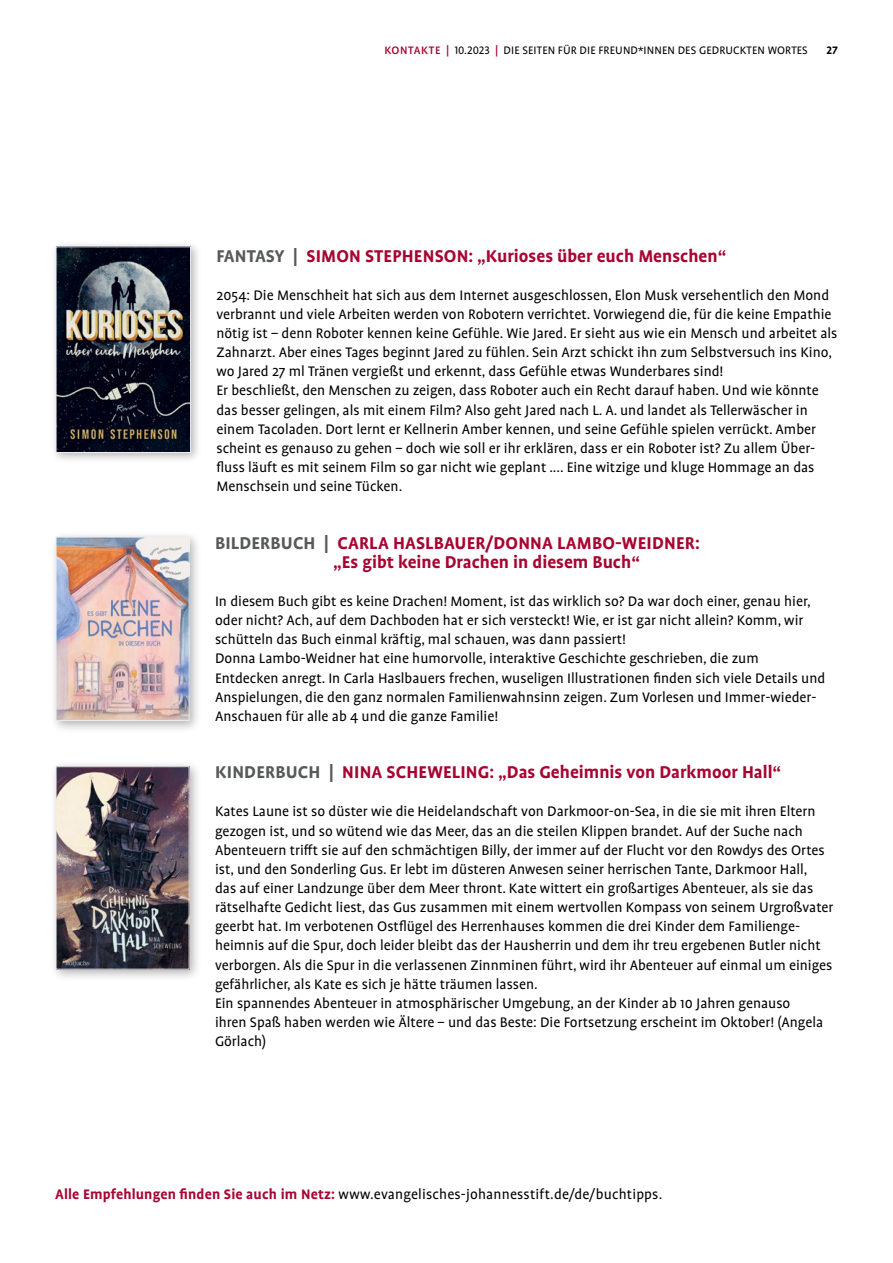
<style>
.page{position:relative;width:893px;height:1263px;background:#fff}
.page>*{position:absolute;margin:0;border:0;box-sizing:border-box;transform-origin:0 0}
.t1{font:700 19.5px/19.2px "EJS Profile Pro";letter-spacing:.005em;color:#a70532}
.t2{font:15.75px/19.2px "EJS Profile Pro";color:#000}
.t3{font:12.3px "EJS Profile Pro";letter-spacing:.01em;color:#000}
.t4{font:700 12.3px "EJS Profile Pro";color:#000}
.s1{font-weight:500;color:#a70532}
.s2{color:#58595b}
.s3{font-weight:700;color:#a70532}
</style>
<div class="page">
<div style="left:50px;top:241px;width:152px;height:223px;background:#000;opacity:.3"></div>
<img style="left:58px;top:248px;width:131px;height:203px">
<div style="left:56px;top:246px;width:135px;height:207px;border:1px solid #ededee"></div>
<div style="left:49px;top:530px;width:153px;height:203px;background:#000;opacity:.3"></div>
<img style="left:58px;top:539px;width:130px;height:180px">
<div style="left:56px;top:537px;width:134px;height:184px;border:1px solid #ededee"></div>
<div style="left:49px;top:760px;width:153px;height:222px;background:#000;opacity:.3"></div>
<img style="left:58px;top:768px;width:130px;height:199px">
<div style="left:56px;top:766px;width:134px;height:203px;border:1px solid #ededee"></div>
<p class="t3" style="left:384px;top:43px;width:425px"><span class="s1">KONTAKTE |</span> 10.2023 <span class="s1">|</span> DIE SEITEN FÜR DIE FREUND*INNEN DES GEDRUCKTEN WORTES</p>
<p class="t4" style="left:826px;top:43px;width:13px">27</p>
<p class="t1" style="left:217px;top:246px;width:511px"><span class="s2">FANTASY |</span> SIMON STEPHENSON: „Kurioses über euch Menschen“</p>
<p class="t2" style="left:216px;top:286px;width:622px">2054: Die Menschheit hat sich aus dem Internet ausgeschlossen, Elon Musk versehentlich den Mond verbrannt und viele Arbeiten werden von Robotern verrichtet. Vorwiegend die, für die keine Empathie nötig ist – denn Roboter kennen keine Gefühle. Wie Jared. Er sieht aus wie ein Mensch und arbeitet als Zahnarzt. Aber eines Tages beginnt Jared zu fühlen. Sein Arzt schickt ihn zum Selbstversuch ins Kino, wo Jared 27 ml Tränen vergießt und erkennt, dass Gefühle etwas Wunderbares sind!<br>Er beschließt, den Menschen zu zeigen, dass Roboter auch ein Recht darauf haben. Und wie könnte das besser gelingen, als mit einem Film? Also geht Jared nach L. A. und landet als Tellerwäscher in einem Tacoladen. Dort lernt er Kellnerin Amber kennen, und seine Gefühle spielen verrückt. Amber scheint es genauso zu gehen – doch wie soll er ihr erklären, dass er ein Roboter ist? Zu allem Über&shy;fluss läuft es mit seinem Film so gar nicht wie geplant .... Eine witzige und kluge Hommage an das Menschsein und seine Tücken.</p>
<p class="t1" style="left:333px;top:533px;width:368px;text-indent:-118px"><span class="s2">BILDERBUCH |</span> CARLA HASLBAUER/DONNA LAMBO-WEIDNER: „Es gibt keine Drachen in diesem Buch“</p>
<p class="t2" style="left:215px;top:592px;width:612px">In diesem Buch gibt es keine Drachen! Moment, ist das wirklich so? Da war doch einer, genau hier, oder nicht? Ach, auf dem Dachboden hat er sich versteckt! Wie, er ist gar nicht allein? Komm, wir schütteln das Buch einmal kräftig, mal schauen, was dann passiert!<br>Donna Lambo-Weidner hat eine humorvolle, interaktive Geschichte geschrieben, die zum Entdecken anregt. In Carla Haslbauers frechen, wuseligen Illustrationen finden sich viele Details und Anspielungen, die den ganz normalen Familienwahnsinn zeigen. Zum Vorlesen und Immer-wieder-Anschauen für alle ab 4 und die ganze Familie!</p>
<p class="t1" style="left:215px;top:763px;width:568px"><span class="s2">KINDERBUCH |</span> NINA SCHEWELING: „Das Geheimnis von Darkmoor Hall“</p>
<p class="t2" style="left:215px;top:803px;width:620px">Kates Laune ist so düster wie die Heidelandschaft von Darkmoor-on-Sea, in die sie mit ihren Eltern gezogen ist, und so wütend wie das Meer, das an die steilen Klippen brandet. Auf der Suche nach Abenteuern trifft sie auf den schmächtigen Billy, der immer auf der Flucht vor den Rowdys des Ortes ist, und den Sonderling Gus. Er lebt im düsteren Anwesen seiner herrischen Tante, Darkmoor Hall,<br>das auf einer Landzunge über dem Meer thront. Kate wittert ein großartiges Abenteuer, als sie das rätselhafte Gedicht liest, das Gus zusammen mit einem wertvollen Kompass von seinem Urgroßvater geerbt hat. Im verbotenen Ostflügel des Herrenhauses kommen die drei Kinder dem Familienge&shy;heimnis auf die Spur, doch leider bleibt das der Hausherrin und dem ihr treu ergebenen Butler nicht verborgen. Als die Spur in die verlassenen Zinnminen führt, wird ihr Abenteuer auf einmal um einiges gefährlicher, als Kate es sich je hätte träumen lassen.<br>Ein spannendes Abenteuer in atmosphärischer Umgebung, an der Kinder ab 10 Jahren genauso<br>ihren Spaß haben werden wie Ältere – und das Beste: Die Fortsetzung erscheint im Oktober! (Angela Görlach)</p>
<p class="t2" style="left:55px;top:1185px;width:608px"><span class="s3">Alle Empfehlungen finden Sie auch im Netz:</span> www.evangelisches-johannesstift.de/de/buchtipps.</p>
</div>
